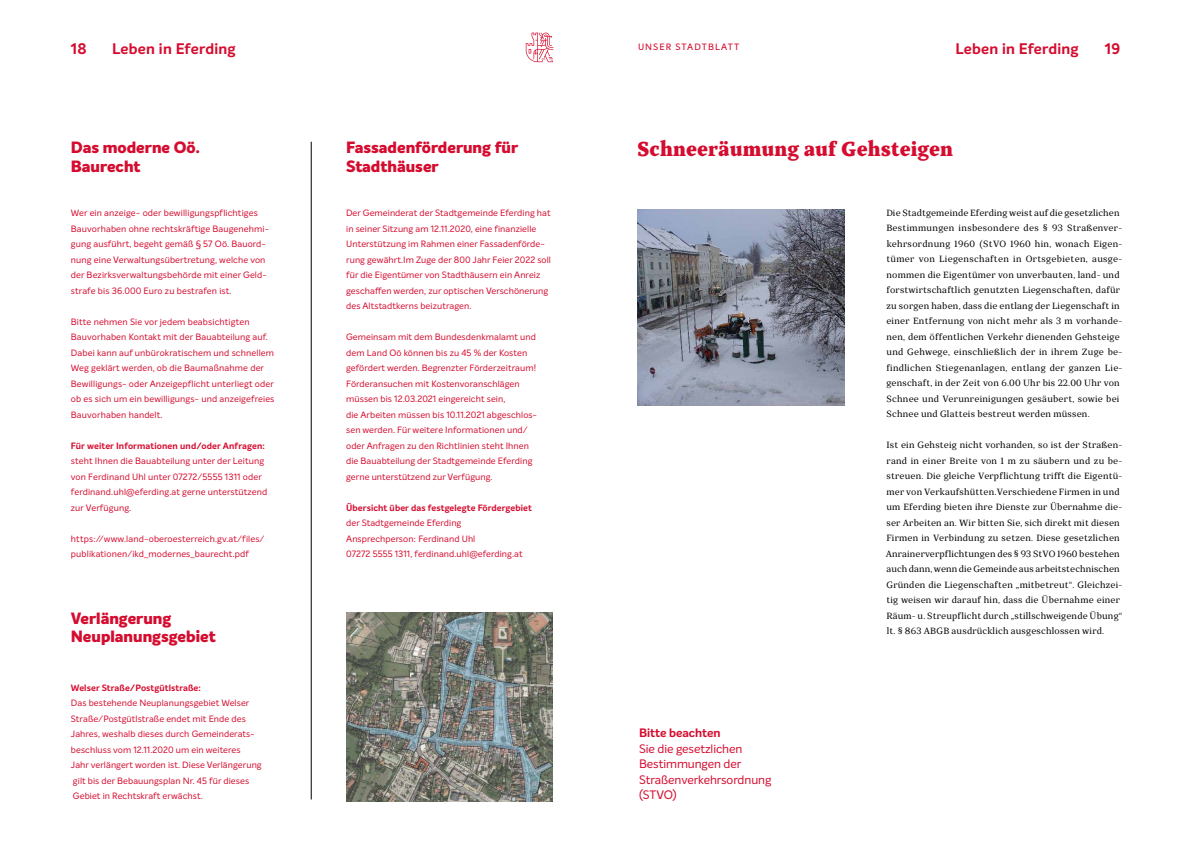
<style>
.page{position:relative;width:1191px;height:842px;background:#fff}
.page>*{position:absolute;margin:0;border:0;box-sizing:border-box;transform-origin:0 0}
.t1{font:900 20px "TT Bells";color:#d50c2f}
.t2{font:800 16px/19px "Intelo Alt";color:#d50c2f}
.t3{font:700 15px "Intelo Alt";letter-spacing:.015em;color:#d50c2f}
.t4{font:12px/15.5px "Intelo Alt";letter-spacing:-.005em;color:#d50c2f}
.t5{font:700 12px "Intelo Alt";letter-spacing:-.005em;color:#d50c2f}
.t6{font:9px/15.5px "Intelo Alt";letter-spacing:.01em;color:#d50c2f}
.t7{font:9px/15.5px "TT Bells";letter-spacing:.02em;color:#000}
.t8{font:700 9px "Intelo Alt";letter-spacing:.01em;color:#d50c2f}
.t9{font:500 9px "Intelo Alt";letter-spacing:.12em;color:#d50c2f}
</style>
<div class="page">
<hr style="left:311px;top:142px;width:1px;height:657px;background:#000">
<img style="left:347px;top:612px;width:206px;height:189px">
<img style="left:638px;top:209px;width:206px;height:196px">
<svg style="left:526px;top:33px;width:27px;height:29px"></svg>
<p class="t9" style="left:638px;top:41px;width:103px">UNSER STADTBLATT</p>
<h3 class="t3" style="left:71px;top:40px;width:17px">18</h3>
<h3 class="t3" style="left:112px;top:40px;width:125px">Leben in Eferding</h3>
<h3 class="t3" style="left:955px;top:40px;width:125px">Leben in Eferding</h3>
<h3 class="t3" style="left:1104px;top:40px;width:17px">19</h3>
<h2 class="t2" style="left:71px;top:139px;width:130px">Das moderne Oö.<br>Baurecht</h2>
<h2 class="t2" style="left:346px;top:139px;width:173px">Fassadenförderung für<br>Stadthäuser</h2>
<h1 class="t1" style="left:637px;top:136px;width:317px">Schneeräumung auf Gehsteigen</h1>
<p class="t6" style="left:71px;top:205px;width:200px">Wer ein anzeige- oder bewilligungspflichtiges Bauvorhaben ohne rechtskräftige Baugenehmi&shy;gung ausführt, begeht gemäß § 57 Oö. Bauord&shy;nung eine Verwaltungsübertretung, welche von der Bezirksverwaltungsbehörde mit einer Geld&shy;strafe bis 36.000 Euro zu bestrafen ist.</p>
<p class="t6" style="left:71px;top:314px;width:205px">Bitte nehmen Sie vor jedem beabsichtigten Bauvorhaben Kontakt mit der Bauabteilung auf.<br>Dabei kann auf unbürokratischem und schnellem Weg geklärt werden, ob die Baumaßnahme der Bewilligungs- oder Anzeigepflicht unterliegt oder ob es sich um ein bewilligungs- und anzeigefreies Bauvorhaben handelt.</p>
<p class="t8" style="left:71px;top:440px;width:196px">Für weiter Informationen und/oder Anfragen:</p>
<p class="t6" style="left:71px;top:453px;width:198px">steht Ihnen die Bauabteilung unter der Leitung von Ferdinand Uhl unter 07272/5555 1311 oder ferdinand.uhl@eferding.at gerne unterstützend zur Verfügung.</p>
<p class="t6" style="left:71px;top:531px;width:195px">https://www.land-oberoesterreich.gv.at/files/ publikationen/ikd_modernes_baurecht.pdf</p>
<h2 class="t2" style="left:71px;top:610px;width:146px;line-height:18px">Verlängerung<br>Neuplanungsgebiet</h2>
<p class="t8" style="left:71px;top:682px;width:132px">Welser Straße/Postgütlstraße:</p>
<p class="t6" style="left:71px;top:695px;width:192px">Das bestehende Neuplanungsgebiet Welser Straße/Postgütlstraße endet mit Ende des Jahres, weshalb dieses durch Gemeinderats&shy;beschluss vom 12.11.2020 um ein weiteres<br>Jahr verlängert worden ist. Diese Verlängerung gilt bis der Bebauungsplan Nr. 45 für dieses Gebiet in Rechtskraft erwächst.</p>
<p class="t6" style="left:346px;top:205px;width:206px">Der Gemeinderat der Stadtgemeinde Eferding hat in seiner Sitzung am 12.11.2020, eine finanzielle Unterstützung im Rahmen einer Fassadenförde&shy;rung gewährt.Im Zuge der 800 Jahr Feier 2022 soll für die Eigentümer von Stadthäusern ein Anreiz geschaffen werden, zur optischen Verschönerung des Altstadtkerns beizutragen.</p>
<p class="t6" style="left:346px;top:329px;width:192px">Gemeinsam mit dem Bundesdenkmalamt und dem Land Oö können bis zu 45 % der Kosten gefördert werden. Begrenzter Förderzeitraum!<br>Förderansuchen mit Kostenvoranschlägen müssen bis 12.03.2021 eingereicht sein,<br>die Arbeiten müssen bis 10.11.2021 abgeschlos&shy;sen werden. Für weitere Informationen und/ oder Anfragen zu den Richtlinien steht Ihnen die Bauabteilung der Stadtgemeinde Eferding gerne unterstützend zur Verfügung.</p>
<p class="t8" style="left:346px;top:502px;width:187px">Übersicht über das festgelegte Fördergebiet</p>
<p class="t6" style="left:346px;top:515px;width:178px">der Stadtgemeinde Eferding<br>Ansprechperson: Ferdinand Uhl<br>07272 5555 1311, ferdinand.uhl@eferding.at</p>
<h3 class="t5" style="left:639px;top:725px;width:83px">Bitte beachten</h3>
<h3 class="t4" style="left:639px;top:741px;width:134px">Sie die gesetzlichen<br>Bestimmungen der<br>Straßenverkehrsordnung (STVO)</h3>
<p class="t7" style="left:886px;top:205px;width:238px">Die Stadtgemeinde Eferding weist auf die gesetzlichen Bestimmungen insbesondere des § 93 Straßenver&shy;kehrsordnung 1960 (StVO 1960 hin, wonach Eigen&shy;tümer von Liegenschaften in Ortsgebieten, ausge&shy;nommen die Eigentümer von unverbauten, land- und forstwirtschaftlich genutzten Liegenschaften, dafür zu sorgen haben, dass die entlang der Liegenschaft in einer Entfernung von nicht mehr als 3 m vorhande&shy;nen, dem öffentlichen Verkehr dienenden Gehsteige und Gehwege, einschließlich der in ihrem Zuge be&shy;findlichen Stiegenanlagen, entlang der ganzen Lie&shy;genschaft, in der Zeit von 6.00 Uhr bis 22.00 Uhr von Schnee und Verunreinigungen gesäubert, sowie bei Schnee und Glatteis bestreut werden müssen.</p>
<p class="t7" style="left:885px;top:437px;width:238px">Ist ein Gehsteig nicht vorhanden, so ist der Straßen&shy;rand in einer Breite von 1 m zu säubern und zu be&shy;streuen. Die gleiche Verpflichtung trifft die Eigentü&shy;mer von Verkaufshütten.Verschiedene Firmen in und um Eferding bieten ihre Dienste zur Übernahme die&shy;ser Arbeiten an. Wir bitten Sie, sich direkt mit diesen Firmen in Verbindung zu setzen. Diese gesetzlichen Anrainerverpflichtungen des § 93 StVO 1960 bestehen auch dann, wenn die Gemeinde aus arbeitstechnischen Gründen die Liegenschaften „mitbetreut“. Gleichzei&shy;tig weisen wir darauf hin, dass die Übernahme einer Räum- u. Streupflicht durch „stillschweigende Übung“ lt. § 863 ABGB ausdrücklich ausgeschlossen wird.</p>
</div>
